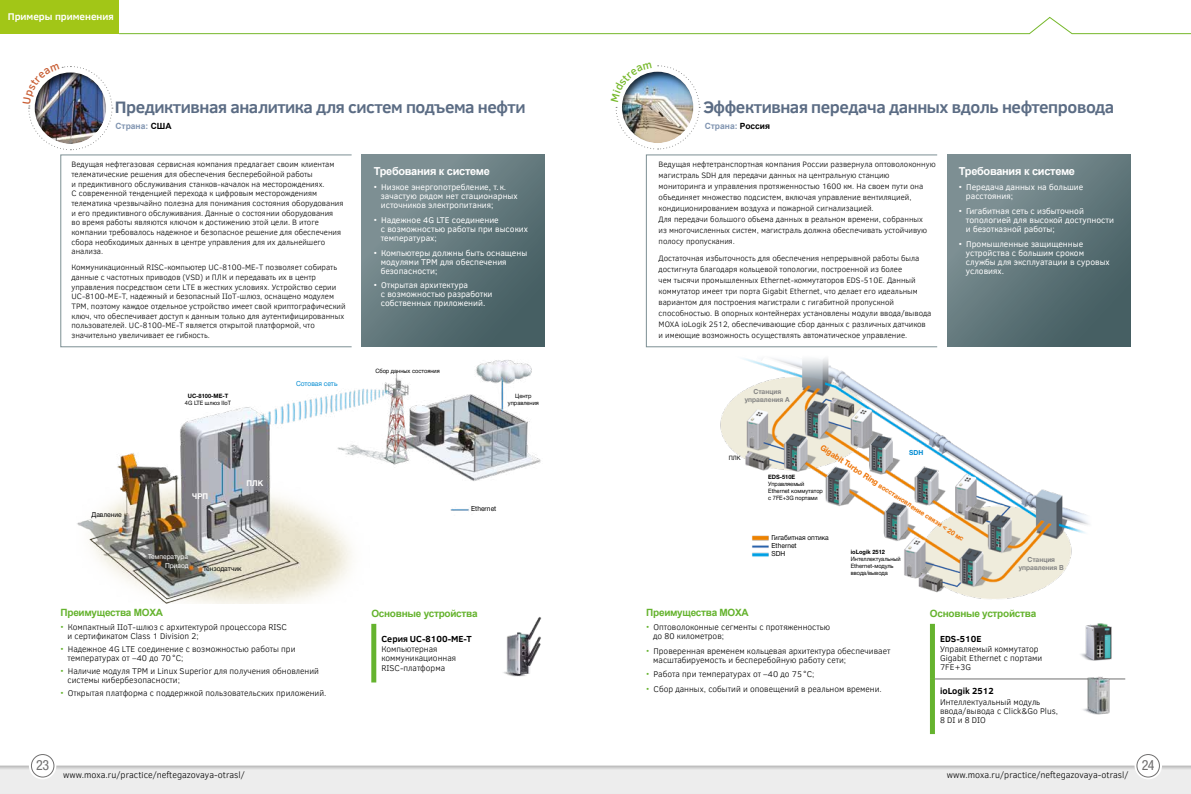
<style>
.page{position:relative;width:1191px;height:794px;background:#fff}
.page>*{position:absolute;margin:0;border:0;box-sizing:border-box;transform-origin:0 0}
.t1{font:700 17px "Clear Sans";letter-spacing:-.025em;color:#5b6c84}
.t2{font:condensed 14px "Helvetica Neue LT Std";color:#706f6f}
.t3{font:700 11px "Arial";letter-spacing:-.025em;color:#fff}
.t4{font:700 10px "Arial";letter-spacing:-.025em;color:#65b32e}
.t5{font:700 10px "Clear Sans";color:#fff}
.t6{font:300 9px "Clear Sans";color:#000}
.t7{font:700 9px "Clear Sans";color:#000}
.t8{font:300 8.5px/9px "Clear Sans";color:#000}
.t9{font:8.5px/9px "Clear Sans";color:#fff}
.t10{font:700 8.5px "Arial";color:#8195b1}
.t11{font:300 8px/9.7px "Clear Sans";color:#000}
.t12{font:700 8px "Helvetica Neue Cyr";color:#fff;scale:.95 1}
.t13{font:7px/8px "Helvetica Neue Cyr";color:#000;scale:.95 1}
.t14{font:700 7px "Helvetica Neue Cyr";color:#ee7203;scale:.95 1}
.t15{font:700 7px/8px "Helvetica Neue Cyr";color:#858584;text-align:center;scale:.95 1}
.t16{font:7px/9.4px "Helvetica Neue Cyr";color:#fff;text-align:right;scale:.95 1}
.t17{font:7px "Helvetica Neue Cyr";color:#008bd2;scale:.95 1}
.t18{font:700 7px "Helvetica Neue Cyr";color:#008bd2;scale:.95 1}
.t19{font:6px/6.8px "Helvetica Neue Cyr";color:#000;scale:.95 1}
.t20{font:700 6px "Helvetica Neue Cyr";color:#000;scale:.95 1}
.s1{color:#000}
.s2{font-size:8px}
.s3{color:#65b32e}
</style>
<div class="page">
<div style="left:0;top:0;width:119px;height:34px;background:#a2c617"></div>
<img style="left:503px;top:617px;width:39px;height:60px">
<div style="left:371px;top:624px;width:5px;height:58px;background:#65b32e"></div>
<hr style="left:935px;top:679px;width:190px;height:1px;background:#706f6f">
<div style="left:930px;top:624px;width:5px;height:55px;background:#65b32e"></div>
<div style="left:930px;top:679px;width:5px;height:55px;background:#65b32e"></div>
<img style="left:1080px;top:623px;width:32px;height:38px">
<img style="left:1078px;top:676px;width:36px;height:39px">
<img style="left:60px;top:343px;width:481px;height:260px">
<img style="left:693px;top:346px;width:397px;height:253px">
<svg style="left:119px;top:16px;width:1072px;height:18px"></svg>
<svg style="left:361px;top:155px;width:183px;height:192px;background:#63797d"></svg>
<div style="left:646px;top:155px;width:291px;height:192px;border:1px solid #7c8f93"></div>
<div style="left:61px;top:155px;width:291px;height:192px;border:1px solid #7c8f93"></div>
<svg style="left:947px;top:155px;width:183px;height:192px;background:#63797d"></svg>
<div style="left:31px;top:754px;width:23px;height:23px;border:1px solid #706f6f;border-radius:50%"></div>
<div style="left:1136px;top:754px;width:23px;height:23px;border:1px solid #706f6f;border-radius:50%"></div>
<svg style="left:0;top:765px;width:1191px;height:28px;background:#e9e9e9"></svg>
<hr style="left:0;top:793px;width:1191px;height:1px;background:#ececec">
<img style="left:28px;top:66px;width:85px;height:85px">
<img style="left:615px;top:65px;width:85px;height:85px">
<p class="t5" style="left:8px;top:10px;width:107px">Примеры применения</p>
<h1 class="t1" style="left:115px;top:94px;width:412px">Предиктивная аналитика для систем подъема нефти</h1>
<p class="t10" style="left:115px;top:120px;width:58px">Страна: <span class="s1">США</span></p>
<h3 class="t3" style="left:374px;top:163px;width:118px">Требования к системе</h3>
<p class="t9" style="left:381px;top:183px;width:138px;text-indent:-7px">• Низкое энергопотребление, т. к. зачастую рядом нет стационарных источников электропитания;</p>
<p class="t9" style="left:381px;top:215px;width:149px;text-indent:-7px">• Надежное 4G LTE соединение<br>с возможностью работы при высоких температурах;</p>
<p class="t9" style="left:381px;top:248px;width:148px;text-indent:-7px">• Компьютеры должны быть оснащены модулями TPM для обеспечения безопасности;</p>
<p class="t9" style="left:381px;top:281px;width:113px;text-indent:-7px">• Открытая архитектура<br>с возможностью разработки собственных приложений.</p>
<p class="t11" style="left:71px;top:159px;width:273px">Ведущая нефтегазовая сервисная компания предлагает своим клиентам телематические решения для обеспечения бесперебойной работы<br>и предиктивного обслуживания станков-качалок на месторождениях.<br>С современной тенденцией перехода к цифровым месторождениям телематика чрезвычайно полезна для понимания состояния оборудования и его предиктивного обслуживания. Данные о состоянии оборудования во время работы являются ключом к достижению этой цели. В итоге компании требовалось надежное и безопасное решение для обеспечения сбора необходимых данных в центре управления для их дальнейшего анализа.</p>
<p class="t11" style="left:71px;top:262px;width:276px">Коммуникационный RISC-компьютер UC-8100-ME-T позволяет собирать данные с частотных приводов (VSD) и ПЛК и передавать их в центр управления посредством сети LTE в жестких условиях. Устройство серии UC-8100-ME-T, надежный и безопасный IIoT-шлюз, оснащено модулем TPM, поэтому каждое отдельное устройство имеет свой криптографический ключ, что обеспечивает доступ к данным только для аутентифицированных пользователей. UC-8100-ME-T является открытой платформой, что значительно увеличивает ее гибкость.</p>
<p class="t20" style="left:188px;top:392px;width:44px">UC-8100-ME-T</p>
<p class="t19" style="left:185px;top:399px;width:50px">4G LTE шлюз IIoT</p>
<p class="t17" style="left:296px;top:380px;width:45px">Сотовая сеть</p>
<p class="t19" style="left:375px;top:367px;width:69px">Сбор данных состояния</p>
<p class="t19" style="left:508px;top:392px;width:34px;text-align:center">Центр управления</p>
<h1 class="t1" style="left:703px;top:94px;width:412px">Эффективная передача данных вдоль нефтепровода</h1>
<p class="t10" style="left:704px;top:120px;width:67px">Страна: <span class="s1">Россия</span></p>
<p class="t11" style="left:658px;top:159px;width:279px;line-height:11px">Ведущая нефтетранспортная компания России развернула оптоволоконную магистраль SDH для передачи данных на центральную станцию мониторинга и управления протяженностью 1600 км. На своем пути она объединяет множество подсистем, включая управление вентиляцией, кондиционированием воздуха и пожарной сигнализацией.<br>Для передачи большого объема данных в реальном времени, собранных<br>из многочисленных систем, магистраль должна обеспечивать устойчивую полосу пропускания.</p>
<p class="t11" style="left:658px;top:253px;width:274px;line-height:11px">Достаточная избыточность для обеспечения непрерывной работы была достигнута благодаря кольцевой топологии, построенной из более<br>чем тысячи промышленных Ethernet-коммутаторов EDS-510E. Данный коммутатор имеет три порта Gigabit Ethernet, что делает его идеальным вариантом для построения магистрали с гигабитной пропускной способностью. В опорных контейнерах установлены модули ввода/вывода MOXA ioLogik 2512, обеспечивающие сбор данных с различных датчиков и имеющие возможность осуществлять автоматическое управление.</p>
<h3 class="t3" style="left:959px;top:163px;width:118px">Требования к системе</h3>
<p class="t9" style="left:966px;top:183px;width:119px;text-indent:-7px">• Передача данных на большие расстояния;</p>
<p class="t9" style="left:966px;top:206px;width:150px;text-indent:-7px">• Гигабитная сеть с избыточной топологией для высокой доступности и безотказной работы;</p>
<p class="t9" style="left:966px;top:239px;width:145px;text-indent:-7px">• Промышленные защищенные устройства с большим сроком службы для эксплуатации в суровых условиях.</p>
<p class="t15" style="left:745px;top:388px;width:49px">Станция управления А</p>
<p class="t13" style="left:92px;top:511px;width:33px">Давление</p>
<p class="t12" style="left:192px;top:491px;width:18px">ЧРП</p>
<p class="t12" style="left:247px;top:479px;width:19px">ПЛК</p>
<p class="t16" style="left:148px;top:551px;width:44px">Температура<br>Привод</p>
<p class="t13" style="left:203px;top:564px;width:42px">Тензодатчик</p>
<p class="t13" style="left:471px;top:505px;width:28px">Ethernet</p>
<p class="t19" style="left:728px;top:454px;width:14px">ПЛК</p>
<p class="t14" style="left:823px;top:444px;width:180px;rotate:33deg"><span class="s2">Gigabit Turbo Ring</span> восстановление связи &lt; 20 мс</p>
<p class="t18" style="left:909px;top:448px;width:16px">SDH</p>
<p class="t20" style="left:768px;top:474px;width:30px">EDS-510E</p>
<p class="t19" style="left:768px;top:480px;width:59px">Управляемый<br>Ethernet коммутатор с 7FE+3G портами</p>
<p class="t13" style="left:771px;top:533px;width:62px">Гигабитная оптика<br>Ethernet<br>SDH</p>
<p class="t20" style="left:850px;top:548px;width:38px">ioLogik 2512</p>
<p class="t19" style="left:850px;top:555px;width:54px">Интеллектуальный<br>Ethernet-модуль ввода/вывода</p>
<p class="t15" style="left:1018px;top:555px;width:49px">Станция управления В</p>
<p class="t4" style="left:61px;top:605px;width:104px">Преимущества MOXA</p>
<p class="t4" style="left:646px;top:605px;width:104px">Преимущества MOXA</p>
<p class="t8" style="left:68px;top:622px;width:221px;text-indent:-7px"><span class="s3">•</span> Компактный IIoT-шлюз с архитектурой процессора RISC и сертификатом Class 1 Division 2;</p>
<p class="t8" style="left:68px;top:644px;width:229px;text-indent:-7px"><span class="s3">•</span> Надежное 4G LTE соединение с возможностью работы при температурах от –40 до 70°C;</p>
<p class="t8" style="left:68px;top:666px;width:253px;text-indent:-7px"><span class="s3">•</span> Наличие модуля TPM и Linux Superior для получения обновлений системы кибербезопасности;</p>
<p class="t8" style="left:61px;top:689px;width:267px"><span class="s3">•</span> Открытая платформа с поддержкой пользовательских приложений.</p>
<p class="t4" style="left:371px;top:606px;width:108px">Основные устройства</p>
<p class="t4" style="left:930px;top:606px;width:108px">Основные устройства</p>
<p class="t7" style="left:381px;top:632px;width:92px">Серия UC-8100-ME-T</p>
<p class="t8" style="left:381px;top:645px;width:76px;line-height:9.3px">Компьютерная коммуникационная<br>RISC-платформа</p>
<p class="t8" style="left:653px;top:622px;width:178px;text-indent:-7px"><span class="s3">•</span> Оптоволоконные сегменты с протяженностью до 80 километров;</p>
<p class="t8" style="left:653px;top:646px;width:239px;text-indent:-7px"><span class="s3">•</span> Проверенная временем кольцевая архитектура обеспечивает масштабируемость и бесперебойную работу сети;</p>
<p class="t8" style="left:646px;top:670px;width:170px"><span class="s3">•</span> Работа при температурах от –40 до 75°C;</p>
<p class="t8" style="left:646px;top:684px;width:237px"><span class="s3">•</span> Сбор данных, событий и оповещений в реальном времени.</p>
<p class="t7" style="left:940px;top:632px;width:43px">EDS-510E</p>
<p class="t8" style="left:940px;top:645px;width:104px">Управляемый коммутатор<br>Gigabit Ethernet с портами<br>7FE+3G</p>
<p class="t7" style="left:940px;top:684px;width:55px">ioLogik 2512</p>
<p class="t8" style="left:940px;top:697px;width:119px">Интеллектуальный модуль ввода/вывода с Click&amp;Go Plus,<br>8 DI и 8 DIO</p>
<h2 class="t2" style="left:36px;top:757px;width:14px">23</h2>
<p class="t6" style="left:63px;top:769px;width:183px">www.moxa.ru/practice/neftegazovaya-otrasl/</p>
<p class="t6" style="left:946px;top:769px;width:183px">www.moxa.ru/practice/neftegazovaya-otrasl/</p>
<h2 class="t2" style="left:1141px;top:757px;width:14px">24</h2>
</div>
